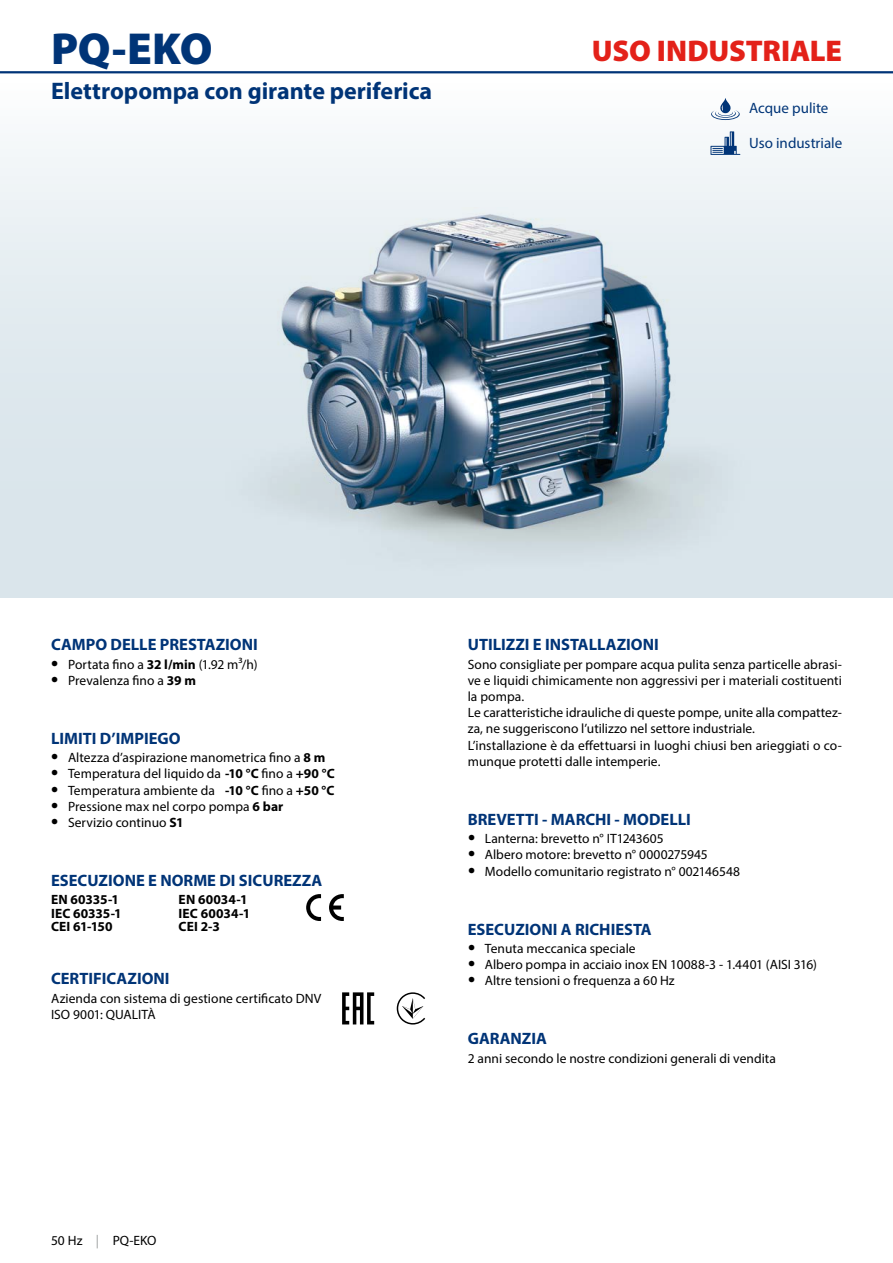
<style>
.page{position:relative;width:893px;height:1263px;background:#fff}
.page>*{position:absolute;margin:0;border:0;box-sizing:border-box;transform-origin:0 0}
.t1{font:900 45px "Myriad Pro";color:#003477}
.t2{font:900 30px "Myriad Pro";letter-spacing:-.01em;color:#e32119}
.t3{font:700 24px "Myriad Pro";letter-spacing:-.005em;color:#003477}
.t4{font:700 16.5px "Myriad Pro";color:#003477}
.t5{font:15px "Myriad Pro";color:#003477}
.t6{font:13.5px/16.2px "Myriad Pro";color:#000}
.t7{font:700 13.5px/13.5px "Myriad Pro";letter-spacing:.005em;color:#000}
.s1{font-weight:700;font-size:21px}
.s2{font-weight:700}
.s3{color:#9c9e9f}
</style>
<div class="page">
<div style="left:0;top:72px;width:893px;height:525px;background:linear-gradient(to bottom,#f7fafb,#d2e0e7)"></div>
<hr style="left:0;top:71px;width:893px;height:2px;background:#003477">
<img style="left:186px;top:208px;width:586px;height:390px">
<img style="left:279px;top:215px;width:391px;height:316px">
<svg style="left:329px;top:894px;width:15px;height:27px"></svg>
<svg style="left:306px;top:894px;width:15px;height:27px"></svg>
<svg style="left:342px;top:992px;width:32px;height:32px"></svg>
<svg style="left:397px;top:992px;width:28px;height:32px"></svg>
<svg style="left:711px;top:98px;width:29px;height:22px"></svg>
<svg style="left:710px;top:131px;width:30px;height:24px"></svg>
<h1 class="t1" style="left:51px;top:18px;width:163px">PQ-EKO</h1>
<h3 class="t3" style="left:51px;top:75px;width:383px">Elettropompa con girante periferica</h3>
<h2 class="t2" style="left:592px;top:31px;width:252px">USO INDUSTRIALE</h2>
<p class="t5" style="left:749px;top:99px;width:81px">Acque pulite</p>
<p class="t5" style="left:749px;top:134px;width:95px">Uso industriale</p>
<p class="t4" style="left:51px;top:634px;width:208px">CAMPO DELLE PRESTAZIONI</p>
<p class="t6" style="left:51px;top:656px;width:208px"><span class="s1">•</span> Portata fino a <span class="s2">32 l/min</span> (1.92 m³/h)</p>
<p class="t6" style="left:51px;top:672px;width:146px"><span class="s1">•</span> Prevalenza fino a <span class="s2">39 m</span></p>
<p class="t4" style="left:51px;top:727px;width:131px">LIMITI D’IMPIEGO</p>
<p class="t6" style="left:51px;top:749px;width:276px"><span class="s1">•</span> Altezza d’aspirazione manometrica fino a <span class="s2">8 m</span></p>
<p class="t6" style="left:51px;top:765px;width:285px"><span class="s1">•</span> Temperatura del liquido da <span class="s2">-10 °C</span> fino a <span class="s2">+90 °C</span></p>
<p class="t6" style="left:51px;top:782px;width:285px"><span class="s1">•</span> Temperatura ambiente da <span class="s2">-10 °C</span> fino a <span class="s2">+50 °C</span></p>
<p class="t6" style="left:51px;top:798px;width:234px"><span class="s1">•</span> Pressione max nel corpo pompa <span class="s2">6 bar</span></p>
<p class="t6" style="left:51px;top:814px;width:134px"><span class="s1">•</span> Servizio continuo <span class="s2">S1</span></p>
<p class="t4" style="left:51px;top:870px;width:273px">ESECUZIONE E NORME DI SICUREZZA</p>
<p class="t7" style="left:51px;top:892px;width:72px">EN 60335-1<br>IEC 60335-1<br>CEI 61-150</p>
<p class="t7" style="left:179px;top:892px;width:73px">EN 60034-1<br>IEC 60034-1<br>CEI 2-3</p>
<p class="t4" style="left:51px;top:968px;width:120px">CERTIFICAZIONI</p>
<p class="t6" style="left:51px;top:990px;width:272px">Azienda con sistema di gestione certificato DNV<br>ISO 9001: QUALITÀ</p>
<p class="t6" style="left:51px;top:1232px;width:107px">50 Hz <span class="s3">|</span> PQ-EKO</p>
<p class="t6" style="left:51px;top:1232px;width:15px">34</p>
<p class="t4" style="left:468px;top:634px;width:193px">UTILIZZI E INSTALLAZIONI</p>
<p class="t6" style="left:468px;top:656px;width:376px">Sono consigliate per pompare acqua pulita senza particelle abrasi&shy;ve e liquidi chimicamente non aggressivi per i materiali costituenti la pompa.<br>Le caratteristiche idrauliche di queste pompe, unite alla compattez&shy;za, ne suggeriscono l’utilizzo nel settore industriale.<br>L’installazione è da effettuarsi in luoghi chiusi ben arieggiati o co&shy;munque protetti dalle intemperie.</p>
<p class="t4" style="left:468px;top:808px;width:225px">BREVETTI - MARCHI - MODELLI</p>
<p class="t6" style="left:468px;top:830px;width:197px"><span class="s1">•</span> Lanterna: brevetto n° IT1243605</p>
<p class="t6" style="left:468px;top:846px;width:241px"><span class="s1">•</span> Albero motore: brevetto n° 0000275945</p>
<p class="t6" style="left:468px;top:863px;width:274px"><span class="s1">•</span> Modello comunitario registrato n° 002146548</p>
<p class="t4" style="left:468px;top:918px;width:186px">ESECUZIONI A RICHIESTA</p>
<p class="t6" style="left:468px;top:940px;width:169px"><span class="s1">•</span> Tenuta meccanica speciale</p>
<p class="t6" style="left:468px;top:956px;width:350px"><span class="s1">•</span> Albero pompa in acciaio inox EN 10088-3 - 1.4401 (AISI 316)</p>
<p class="t6" style="left:468px;top:972px;width:208px"><span class="s1">•</span> Altre tensioni o frequenza a 60 Hz</p>
<p class="t4" style="left:468px;top:1028px;width:81px">GARANZIA</p>
<p class="t6" style="left:468px;top:1050px;width:310px">2 anni secondo le nostre condizioni generali di vendita</p>
</div>
